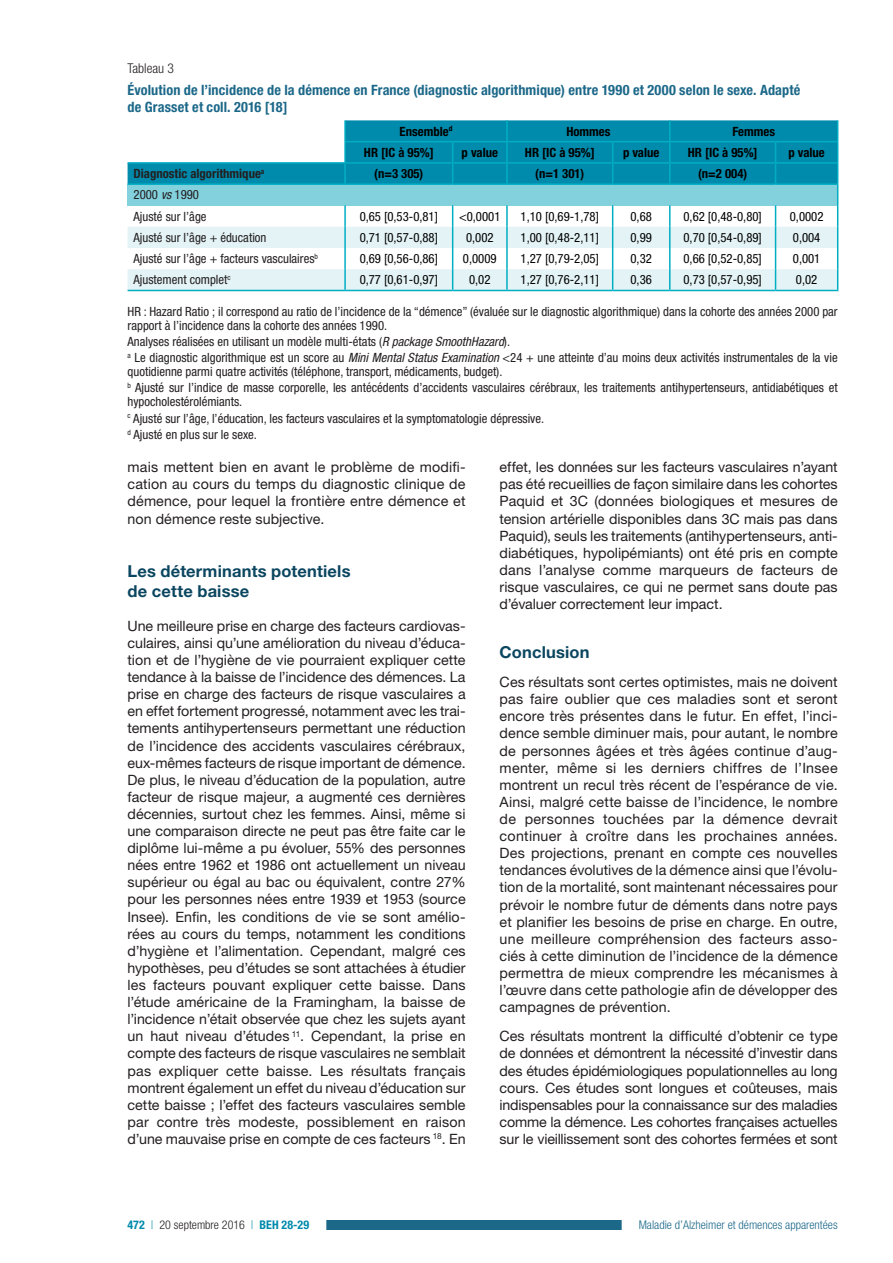
<style>
.page{position:relative;width:893px;height:1263px;background:#fff}
.page>*{position:absolute;margin:0;border:0;box-sizing:border-box;transform-origin:0 0}
.t1{font:700 16.5px/19.8px "Helvetica Neue LT Std";letter-spacing:.01em;color:#0b4660}
.t2{font:14.25px/17.1px "Helvetica Neue LT Std";color:#231f20;text-align:justify}
.t3{font:700 condensed 14.25px/17.1px "Helvetica Neue LT Std";letter-spacing:.01em;color:#1c6889}
.t4{font:300 condensed 13.5px "Helvetica Neue LT Std";color:#231f20}
.t5{font:condensed 12.75px/16.2px "Helvetica Neue LT Std";color:#231f20}
.t6{font:condensed 12.75px "Helvetica Neue LT Std";color:#000}
.t7{font:700 condensed 12.75px "Helvetica Neue LT Std";color:#000}
.t8{font:700 condensed 12.75px "Helvetica Neue LT Std";color:#231f20}
.t9{font:300 condensed 12px "Helvetica Neue LT Std";color:#1c6889}
.t10{font:300 condensed 12px "Helvetica Neue LT Std";color:#231f20}
.s1{font-style:italic}
.s2{font-weight:700;color:#008aac}
.s3{color:#008aac}
</style>
<div class="page">
<div style="left:316px;top:1220px;width:449px;height:10px;background:#1c6889"></div>
<div style="left:110px;top:1219px;width:216px;height:12px;background:#fff"></div>
<div style="left:622px;top:1218px;width:233px;height:13px;background:#fff"></div>
<svg style="left:128px;top:120px;width:710px;height:170px"></svg>
<hr style="left:128px;top:290px;width:217px;height:1px;background:#00aec4">
<hr style="left:345px;top:290px;width:108px;height:1px;background:#00aec4">
<hr style="left:453px;top:290px;width:54px;height:1px;background:#00aec4">
<hr style="left:507px;top:290px;width:106px;height:1px;background:#00aec4">
<hr style="left:613px;top:290px;width:57px;height:1px;background:#00aec4">
<hr style="left:670px;top:290px;width:106px;height:1px;background:#00aec4">
<hr style="left:776px;top:290px;width:62px;height:1px;background:#00aec4">
<hr style="left:344px;top:227px;width:2px;height:21px;background:#00aec4">
<p class="t4" style="left:128px;top:61px;width:48px">Tableau 3</p>
<p class="t3" style="left:128px;top:81px;width:674px">Évolution de l’incidence de la démence en France (diagnostic algorithmique) entre 1990 et 2000 selon le sexe. Adapté de Grasset et coll. 2016 [18]</p>
<p class="t7" style="left:400px;top:123px;width:54px">Ensemble<sup>d</sup></p>
<p class="t7" style="left:566px;top:123px;width:46px">Hommes</p>
<p class="t7" style="left:732px;top:123px;width:44px">Femmes</p>
<p class="t7" style="left:364px;top:145px;width:71px">HR [IC à 95%]</p>
<p class="t7" style="left:462px;top:145px;width:38px">p value</p>
<p class="t7" style="left:525px;top:145px;width:71px">HR [IC à 95%]</p>
<p class="t7" style="left:623px;top:145px;width:38px">p value</p>
<p class="t7" style="left:688px;top:145px;width:71px">HR [IC à 95%]</p>
<p class="t7" style="left:788px;top:145px;width:38px">p value</p>
<p class="t8" style="left:134px;top:166px;width:132px">Diagnostic algorithmique<sup>a</sup></p>
<p class="t7" style="left:374px;top:166px;width:51px">(n=3 305)</p>
<p class="t7" style="left:535px;top:166px;width:51px">(n=1 301)</p>
<p class="t7" style="left:698px;top:166px;width:51px">(n=2 004)</p>
<p class="t5" style="left:134px;top:184px;width:75px;line-height:21.3px">2000 <span class="s1">vs</span> 1990<br>Ajusté sur l’âge</p>
<p class="t6" style="left:360px;top:209px;width:80px">0,65 [0,53-0,81]</p>
<p class="t6" style="left:459px;top:209px;width:43px">&lt;0,0001</p>
<p class="t6" style="left:521px;top:209px;width:80px">1,10 [0,69-1,78]</p>
<p class="t6" style="left:630px;top:209px;width:23px">0,68</p>
<p class="t6" style="left:683px;top:209px;width:80px">0,62 [0,48-0,80]</p>
<p class="t6" style="left:790px;top:209px;width:35px">0,0002</p>
<p class="t5" style="left:134px;top:229px;width:134px">Ajusté sur l’âge + éducation</p>
<p class="t6" style="left:360px;top:230px;width:80px">0,71 [0,57-0,88]</p>
<p class="t6" style="left:466px;top:230px;width:29px">0,002</p>
<p class="t6" style="left:521px;top:230px;width:80px">1,00 [0,48-2,11]</p>
<p class="t6" style="left:630px;top:230px;width:23px">0,99</p>
<p class="t6" style="left:683px;top:230px;width:80px">0,70 [0,54-0,89]</p>
<p class="t6" style="left:793px;top:230px;width:29px">0,004</p>
<p class="t5" style="left:134px;top:250px;width:186px">Ajusté sur l’âge + facteurs vasculaires<sup>b</sup></p>
<p class="t6" style="left:360px;top:251px;width:80px">0,69 [0,56-0,86]</p>
<p class="t6" style="left:463px;top:251px;width:35px">0,0009</p>
<p class="t6" style="left:521px;top:251px;width:80px">1,27 [0,79-2,05]</p>
<p class="t6" style="left:630px;top:251px;width:23px">0,32</p>
<p class="t6" style="left:683px;top:251px;width:80px">0,66 [0,52-0,85]</p>
<p class="t6" style="left:793px;top:251px;width:29px">0,001</p>
<p class="t5" style="left:134px;top:272px;width:99px">Ajustement complet<sup>c</sup></p>
<p class="t6" style="left:360px;top:273px;width:80px">0,77 [0,61-0,97]</p>
<p class="t6" style="left:469px;top:273px;width:23px">0,02</p>
<p class="t6" style="left:521px;top:273px;width:80px">1,27 [0,76-2,11]</p>
<p class="t6" style="left:630px;top:273px;width:23px">0,36</p>
<p class="t6" style="left:683px;top:273px;width:80px">0,73 [0,57-0,95]</p>
<p class="t6" style="left:796px;top:273px;width:23px">0,02</p>
<p class="t5" style="left:128px;top:304px;width:712px;line-height:14px">HR : Hazard Ratio ; il correspond au ratio de l’incidence de la “démence” (évaluée sur le diagnostic algorithmique) dans la cohorte des années 2000 par rapport à l’incidence dans la cohorte des années 1990.</p>
<p class="t5" style="left:128px;top:333px;width:712px">Analyses réalisées en utilisant un modèle multi-états (<span class="s1">R package SmoothHazard</span>).<br><sup>a</sup> Le diagnostic algorithmique est un score au <span class="s1">Mini Mental Status Examination</span> &lt;24 + une atteinte d’au moins deux activités instrumentales de la vie</p>
<p class="t5" style="left:128px;top:364px;width:712px">quotidienne parmi quatre activités (téléphone, transport, médicaments, budget).<br><sup>b</sup> Ajusté sur l’indice de masse corporelle, les antécédents d’accidents vasculaires cérébraux, les traitements antihypertenseurs, antidiabétiques et</p>
<p class="t5" style="left:128px;top:394px;width:418px">hypocholestérolémiants.<br><sup>c</sup> Ajusté sur l’âge, l’éducation, les facteurs vasculaires et la symptomatologie dépressive. <sup>d</sup> Ajusté en plus sur le sexe.</p>
<p class="t2" style="left:128px;top:458px;width:340px">mais mettent bien en avant le problème de modifi&shy;cation au cours du temps du diagnostic clinique de démence, pour lequel la frontière entre démence et non démence reste subjective.</p>
<p class="t1" style="left:128px;top:561px;width:224px">Les déterminants potentiels de cette baisse</p>
<p class="t2" style="left:128px;top:617px;width:340px">Une meilleure prise en charge des facteurs cardiovas&shy;culaires, ainsi qu’une amélioration du niveau d’éduca&shy;tion et de l’hygiène de vie pourraient expliquer cette tendance à la baisse de l’incidence des démences. La prise en charge des facteurs de risque vasculaires a en effet fortement progressé, notamment avec les trai&shy;tements antihypertenseurs permettant une réduction de l’incidence des accidents vasculaires cérébraux, eux-mêmes facteurs de risque important de démence.<br>De plus, le niveau d’éducation de la population, autre facteur de risque majeur, a augmenté ces dernières décennies, surtout chez les femmes. Ainsi, même si une comparaison directe ne peut pas être faite car le diplôme lui-même a pu évoluer, 55% des personnes nées entre 1962 et 1986 ont actuellement un niveau supérieur ou égal au bac ou équivalent, contre 27% pour les personnes nées entre 1939 et 1953 (source Insee). Enfin, les conditions de vie se sont amélio&shy;rées au cours du temps, notamment les conditions d’hygiène et l’alimentation. Cependant, malgré ces hypothèses, peu d’études se sont attachées à étudier les facteurs pouvant expliquer cette baisse. Dans l’étude américaine de la Framingham, la baisse de l’incidence n’était observée que chez les sujets ayant un haut niveau d’études <sup>11</sup>. Cependant, la prise en compte des facteurs de risque vasculaires ne semblait pas expliquer cette baisse. Les résultats français montrent également un effet du niveau d’éducation sur cette baisse ; l’effet des facteurs vasculaires semble par contre très modeste, possiblement en raison d’une mauvaise prise en compte de ces facteurs <sup>18</sup>. En</p>
<p class="t2" style="left:500px;top:458px;width:340px">effet, les données sur les facteurs vasculaires n’ayant pas été recueillies de façon similaire dans les cohortes Paquid et 3C (données biologiques et mesures de tension artérielle disponibles dans 3C mais pas dans Paquid), seuls les traitements (antihypertenseurs, anti&shy;diabétiques, hypolipémiants) ont été pris en compte dans l’analyse comme marqueurs de facteurs de risque vasculaires, ce qui ne permet sans doute pas d’évaluer correctement leur impact.</p>
<p class="t1" style="left:500px;top:642px;width:91px">Conclusion</p>
<p class="t2" style="left:500px;top:673px;width:340px">Ces résultats sont certes optimistes, mais ne doivent pas faire oublier que ces maladies sont et seront encore très présentes dans le futur. En effet, l’inci&shy;dence semble diminuer mais, pour autant, le nombre de personnes âgées et très âgées continue d’aug&shy;menter, même si les derniers chiffres de l’Insee montrent un recul très récent de l’espérance de vie.<br>Ainsi, malgré cette baisse de l’incidence, le nombre de personnes touchées par la démence devrait continuer à croître dans les prochaines années.<br>Des projections, prenant en compte ces nouvelles tendances évolutives de la démence ainsi que l’évolu&shy;tion de la mortalité, sont maintenant nécessaires pour prévoir le nombre futur de déments dans notre pays et planifier les besoins de prise en charge. En outre, une meilleure compréhension des facteurs asso&shy;ciés à cette diminution de l’incidence de la démence permettra de mieux comprendre les mécanismes à l’œuvre dans cette pathologie afin de développer des campagnes de prévention.</p>
<p class="t2" style="left:500px;top:1027px;width:340px">Ces résultats montrent la difficulté d’obtenir ce type de données et démontrent la nécessité d’investir dans des études épidémiologiques populationnelles au long cours. Ces études sont longues et coûteuses, mais indispensables pour la connaissance sur des maladies comme la démence. Les cohortes françaises actuelles sur le vieillissement sont des cohortes fermées et sont</p>
<p class="t10" style="left:128px;top:1218px;width:183px"><span class="s2">472</span> <span class="s3">|</span> 20 septembre 2016 <span class="s3">|</span> <span class="s2">BEH 28-29</span></p>
<p class="t9" style="left:639px;top:1218px;width:201px">Maladie d’Alzheimer et démences apparentées</p>
</div>
